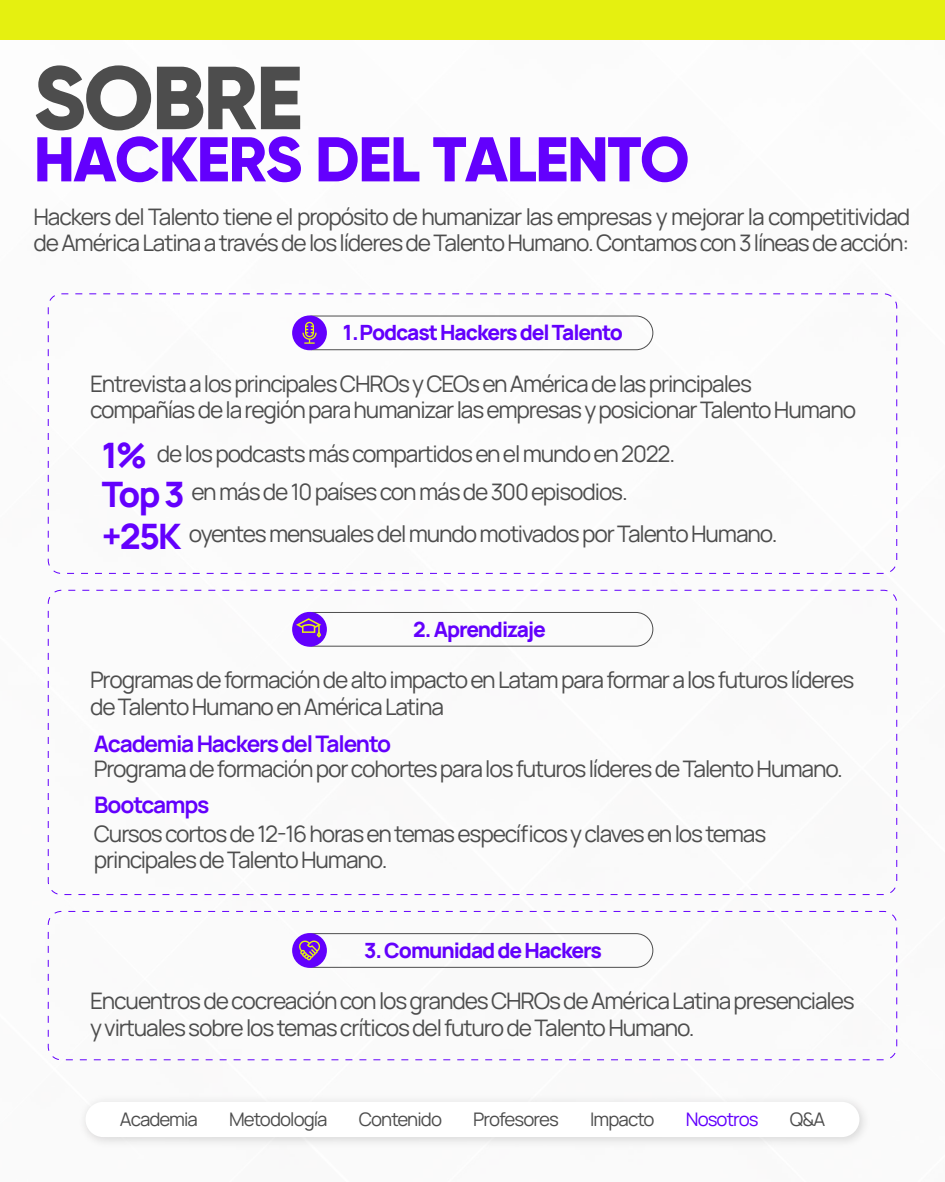
<style>
.page{position:relative;width:945px;height:1182px;background:#fff}
.page>*{position:absolute;margin:0;border:0;box-sizing:border-box;transform-origin:0 0}
.t1{font:800 89.25px "Gilroy";letter-spacing:-.025em;color:#4d4d4d}
.t2{font:800 63px "Gilroy";letter-spacing:-.025em;color:#6300fd}
.t3{font:22.75px/26.2px "Manrope";letter-spacing:-.05em;color:#4d4d4d}
.t4{font:700 22.75px "Manrope";letter-spacing:-.05em;color:#6300fd}
.t5{font:800 21px "Manrope";letter-spacing:-.05em;color:#6300fd}
.t6{font:18.64px "Manrope";letter-spacing:-.05em;color:#4d4d4d}
.t7{font:18.64px "Manrope";letter-spacing:-.05em;color:#6300fd}
.s1{font-weight:800;font-size:35px;color:#6300fd}
</style>
<div class="page">
<img style="left:0;top:39px;width:945px;height:1022px">
<div style="left:0;top:0;width:945px;height:39px;background:#e5f010"></div>
<div style="left:296px;top:315px;width:357px;height:35px;border:1px solid #4d4d4d;border-radius:17px"></div>
<div style="left:292px;top:315px;width:35px;height:35px;background:#6300fd;border-radius:50%"></div>
<svg style="left:302px;top:322px;width:15px;height:22px"></svg>
<div style="left:296px;top:612px;width:357px;height:34px;border:1px solid #4d4d4d;border-radius:17px"></div>
<div style="left:292px;top:612px;width:35px;height:34px;background:#6300fd;border-radius:50%"></div>
<svg style="left:296px;top:618px;width:25px;height:19px"></svg>
<div style="left:48px;top:910px;width:849px;height:150px;border:1px dashed #6300fd;border-radius:13px"></div>
<div style="left:296px;top:933px;width:357px;height:34px;border:1px solid #4d4d4d;border-radius:17px"></div>
<div style="left:292px;top:932px;width:35px;height:35px;background:#6300fd;border-radius:50%"></div>
<svg style="left:299px;top:940px;width:21px;height:20px"></svg>
<h1 class="t1" style="left:33px;top:42px;width:271px">SOBRE</h1>
<h2 class="t2" style="left:34px;top:120px;width:658px">HACKERS DEL TALENTO</h2>
<p class="t3" style="left:33px;top:202px;width:878px">Hackers del Talento tiene el propósito de humanizar las empresas y mejorar la competitividad de América Latina a través de los líderes de Talento Humano. Contamos con 3 líneas de acción:</p>
<p class="t5" style="left:343px;top:314px;width:282px">1.Podcast Hackers del Talento</p>
<p class="t3" style="left:90px;top:369px;width:768px">Entrevista a los principales CHROs y CEOs en América de las principales compañías de la región para humanizar las empresas y posicionar Talento Humano</p>
<p class="t3" style="left:102px;top:433px;width:575px;line-height:38px"><span class="s1">1%</span> de los podcasts más compartidos en el mundo en 2022.<br><span class="s1">Top 3</span> en más de 10 países con más de 300 episodios.</p>
<p class="t3" style="left:102px;top:519px;width:677px"><span class="s1">+25K</span> oyentes mensuales del mundo motivados por Talento Humano.</p>
<p class="t5" style="left:413px;top:611px;width:134px">2. Aprendizaje</p>
<p class="t3" style="left:90px;top:665px;width:766px">Programas de formación de alto impacto en Latam para formar a los futuros líderes de Talento Humano en América Latina</p>
<p class="t4" style="left:94px;top:724px;width:299px">Academia Hackers del Talento</p>
<p class="t3" style="left:94px;top:754px;width:751px">Programa de formación por cohortes para los futuros líderes de Talento Humano.</p>
<p class="t4" style="left:94px;top:785px;width:117px">Bootcamps</p>
<p class="t3" style="left:94px;top:819px;width:674px">Cursos cortos de 12-16 horas en temas específicos y claves en los temas principales de Talento Humano.</p>
<p class="t5" style="left:364px;top:932px;width:239px">3. Comunidad de Hackers</p>
<p class="t3" style="left:90px;top:986px;width:766px">Encuentros de cocreación con los grandes CHROs de América Latina presenciales y virtuales sobre los temas críticos del futuro de Talento Humano.</p>
<p class="t6" style="left:120px;top:1104px;width:80px">Academia</p>
<p class="t6" style="left:229px;top:1104px;width:100px">Metodología</p>
<p class="t6" style="left:359px;top:1104px;width:85px">Contenido</p>
<p class="t6" style="left:473px;top:1104px;width:87px">Profesores</p>
<p class="t6" style="left:590px;top:1104px;width:66px">Impacto</p>
<p class="t7" style="left:686px;top:1104px;width:74px">Nosotros</p>
<p class="t6" style="left:790px;top:1104px;width:37px">Q&amp;A</p>
</div>
